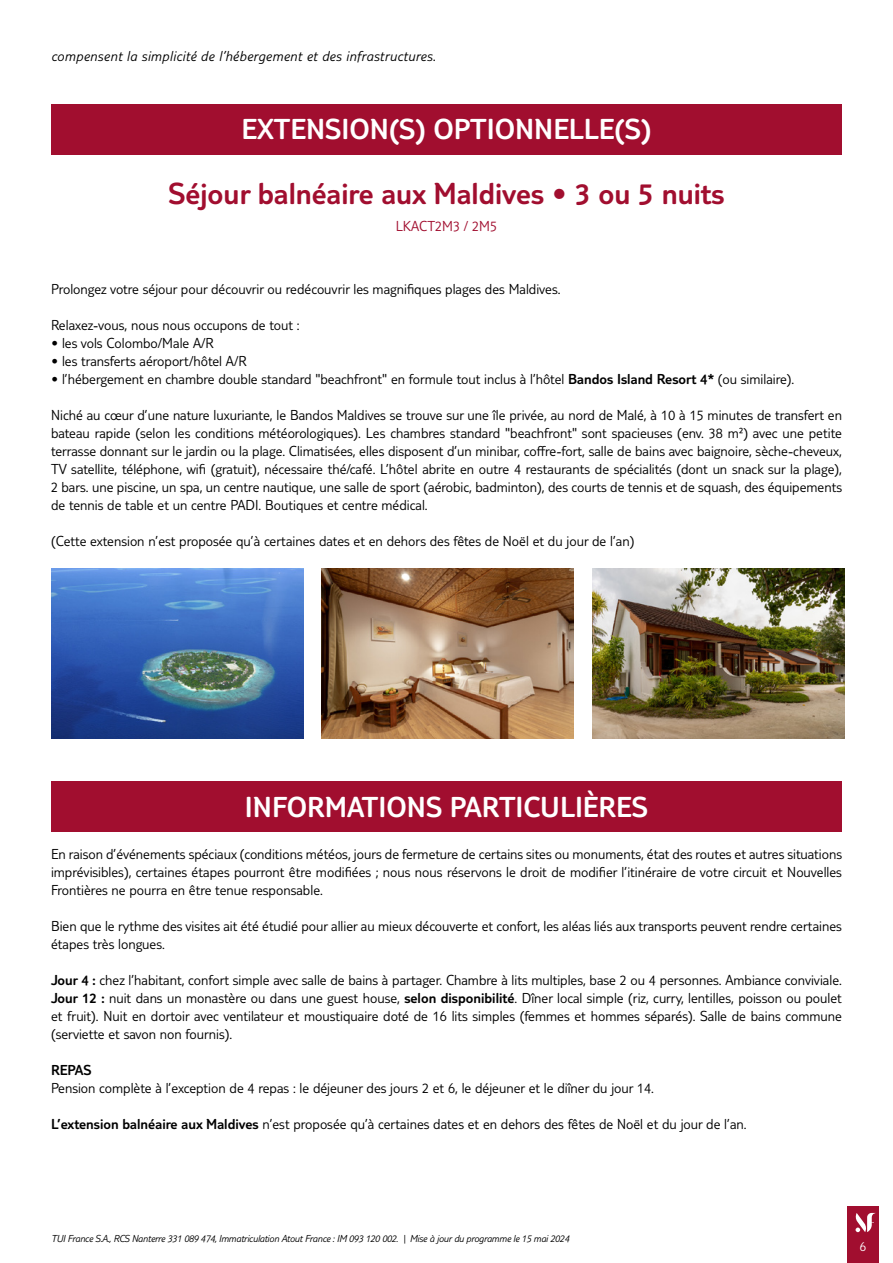
<style>
.page{position:relative;width:893px;height:1263px;background:#fff}
.page>*{position:absolute;margin:0;border:0;box-sizing:border-box;transform-origin:0 0}
.t1{font:300 31.5px "TUI Type";color:#a10e2f}
.t2{font:300 30px "TUI Type";color:#fff}
.t3{font:300 15px/18px "TUI Type";color:#000;text-align:justify}
.t4{font:italic 300 15px "TUI Type";letter-spacing:.02em;color:#000}
.t5{font:300 15px "TUI Type";color:#a10e2f}
.t6{font:300 15px "TUI Type";color:#000}
.t7{font:300 13.5px "TUI Type";color:#fff}
.t8{font:italic 300 10.5px "TUI Type";letter-spacing:-.02em;color:#000}
.s1{font-style:inherit}
</style>
<div class="page">
<div style="left:847px;top:1206px;width:32px;height:57px;background:#a10e2f"></div>
<svg style="left:855px;top:1213px;width:21px;height:19px"></svg>
<div style="left:51px;top:104px;width:791px;height:50px;background:#a10e2f"></div>
<img style="left:51px;top:569px;width:252px;height:170px">
<img style="left:322px;top:569px;width:252px;height:170px">
<img style="left:592px;top:569px;width:252px;height:170px">
<div style="left:51px;top:781px;width:791px;height:51px;background:#a10e2f"></div>
<p class="t4" style="left:51px;top:48px;width:386px">compensent la simplicité de l’hébergement et des infrastructures.</p>
<h2 class="t2" style="left:242px;top:112px;width:411px">EXTENSION(S) OPTIONNELLE(S)</h2>
<h1 class="t1" style="left:168px;top:175px;width:557px">Séjour balnéaire aux Maldives • 3 ou 5 nuits</h1>
<p class="t5" style="left:396px;top:218px;width:103px">LKACT2M3 / 2M5</p>
<p class="t3" style="left:51px;top:279px;width:511px">Prolongez votre séjour pour découvrir ou redécouvrir les magnifiques plages des Maldives.</p>
<p class="t3" style="left:51px;top:315px;width:250px">Relaxez-vous, nous nous occupons de tout :</p>
<p class="t3" style="left:51px;top:333px;width:164px">• les vols Colombo/Male A/R</p>
<p class="t3" style="left:51px;top:351px;width:197px">• les transferts aéroport/hôtel A/R</p>
<p class="t3" style="left:51px;top:369px;width:745px">• l’hébergement en chambre double standard "beachfront" en formule tout inclus à l’hôtel <span class="s1">Bandos Island Resort 4*</span> (ou similaire).</p>
<p class="t3" style="left:51px;top:405px;width:792px">Niché au cœur d’une nature luxuriante, le Bandos Maldives se trouve sur une île privée, au nord de Malé, à 10 à 15 minutes de transfert en bateau rapide (selon les conditions météorologiques). Les chambres standard "beachfront" sont spacieuses (env. 38 m²) avec une petite terrasse donnant sur le jardin ou la plage. Climatisées, elles disposent d’un minibar, coffre-fort, salle de bains avec baignoire, sèche-cheveux, TV satellite, téléphone, wifi (gratuit), nécessaire thé/café. L’hôtel abrite en outre 4 restaurants de spécialités (dont un snack sur la plage), 2 bars. une piscine, un spa, un centre nautique, une salle de sport (aérobic, badminton), des courts de tennis et de squash, des équipements de tennis de table et un centre PADI. Boutiques et centre médical.</p>
<p class="t3" style="left:51px;top:531px;width:585px">(Cette extension n’est proposée qu’à certaines dates et en dehors des fêtes de Noël et du jour de l’an)</p>
<h2 class="t2" style="left:245px;top:790px;width:405px">INFORMATIONS PARTICULIÈRES</h2>
<p class="t3" style="left:51px;top:844px;width:792px">En raison d’événements spéciaux (conditions météos, jours de fermeture de certains sites ou monuments, état des routes et autres situations imprévisibles), certaines étapes pourront être modifiées ; nous nous réservons le droit de modifier l’itinéraire de votre circuit et Nouvelles Frontières ne pourra en être tenue responsable.</p>
<p class="t3" style="left:51px;top:916px;width:792px">Bien que le rythme des visites ait été étudié pour allier au mieux découverte et confort, les aléas liés aux transports peuvent rendre certaines étapes très longues.</p>
<p class="t3" style="left:51px;top:970px;width:792px"><span class="s1">Jour 4 :</span> chez l’habitant, confort simple avec salle de bains à partager. Chambre à lits multiples, base 2 ou 4 personnes. Ambiance conviviale.<br><span class="s1">Jour 12 :</span> nuit dans un monastère ou dans une guest house, <span class="s1">selon disponibilité</span>. Dîner local simple (riz, curry, lentilles, poisson ou poulet et fruit). Nuit en dortoir avec ventilateur et moustiquaire doté de 16 lits simples (femmes et hommes séparés). Salle de bains commune (serviette et savon non fournis).</p>
<p class="t6" style="left:51px;top:1061px;width:42px">REPAS</p>
<p class="t3" style="left:51px;top:1078px;width:604px">Pension complète à l’exception de 4 repas : le déjeuner des jours 2 et 6, le déjeuner et le diîner du jour 14.</p>
<p class="t3" style="left:51px;top:1114px;width:697px"><span class="s1">L’extension balnéaire aux Maldives</span> n’est proposée qu’à certaines dates et en dehors des fêtes de Noël et du jour de l’an.</p>
<p class="t8" style="left:51px;top:1232px;width:520px">TUI France S.A., RCS Nanterre 331 089 474, Immatriculation Atout France : IM 093 120 002. | Mise à jour du programme le 15 mai 2024</p>
<p class="t7" style="left:860px;top:1239px;width:8px">6</p>
</div>
